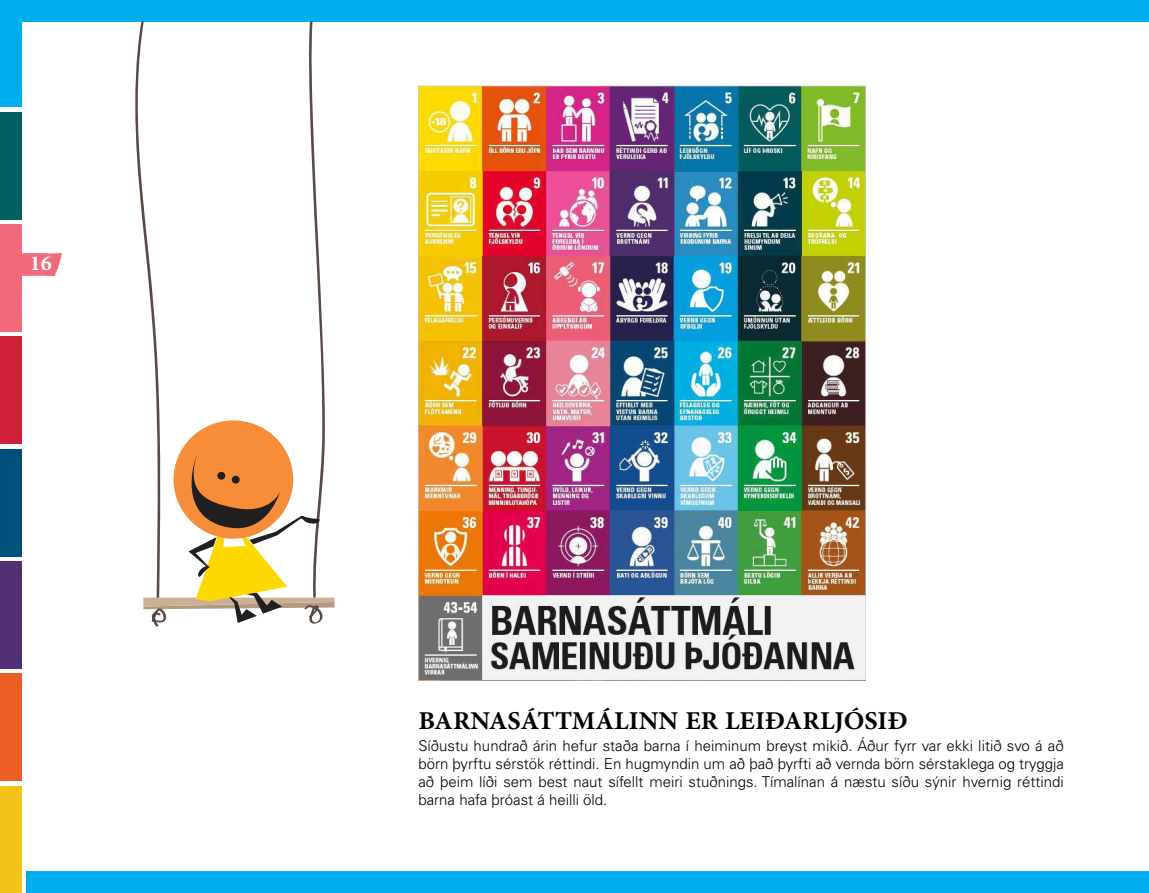
<style>
.page{position:relative;width:1149px;height:893px;background:#fff}
.page>*{position:absolute;margin:0;border:0;box-sizing:border-box;transform-origin:0 0}
.t1{font:700 36px "Adobe Arabic";color:#000}
.t2{font:700 30px "Adobe Arabic";color:#fff}
.t3{font:300 15px/18px "Univers LT Pro 45";color:#000;text-align:justify}
</style>
<div class="page">
<div style="left:0;top:337px;width:21px;height:107px;background:#cf203b"></div>
<div style="left:0;top:225px;width:21px;height:107px;background:#f1697b"></div>
<div style="left:0;top:112px;width:21px;height:107px;background:#005f5f"></div>
<div style="left:0;top:0;width:21px;height:107px;background:#00aeef"></div>
<div style="left:0;top:674px;width:21px;height:107px;background:#ec5e26"></div>
<div style="left:0;top:786px;width:21px;height:107px;background:#f2c218"></div>
<div style="left:0;top:561px;width:21px;height:107px;background:#513174"></div>
<div style="left:0;top:449px;width:21px;height:107px;background:#00507b"></div>
<div style="left:9px;top:0;width:1139px;height:21px;background:#00aeef"></div>
<div style="left:26px;top:872px;width:1122px;height:21px;background:#00aeef"></div>
<svg style="left:21px;top:253px;width:41px;height:23px"></svg>
<img style="left:418px;top:85px;width:447px;height:595px">
<svg style="left:130px;top:21px;width:204px;height:606px"></svg>
<h2 class="t2" style="left:30px;top:242px;width:23px">16</h2>
<h1 class="t1" style="left:418px;top:695px;width:490px">BARNASÁTTMÁLINN ER LEIÐARLJÓSIÐ</h1>
<p class="t3" style="left:418px;top:737px;width:646px">Síðustu hundrað árin hefur staða barna í heiminum breyst mikið. Áður fyrr var ekki litið svo á að börn þyrftu sérstök réttindi. En hugmyndin um að það þyrfti að vernda börn sérstaklega og tryggja að þeim líði sem best naut sífellt meiri stuðnings. Tímalínan á næstu síðu sýnir hvernig réttindi barna hafa þróast á heilli öld.</p>
</div>
